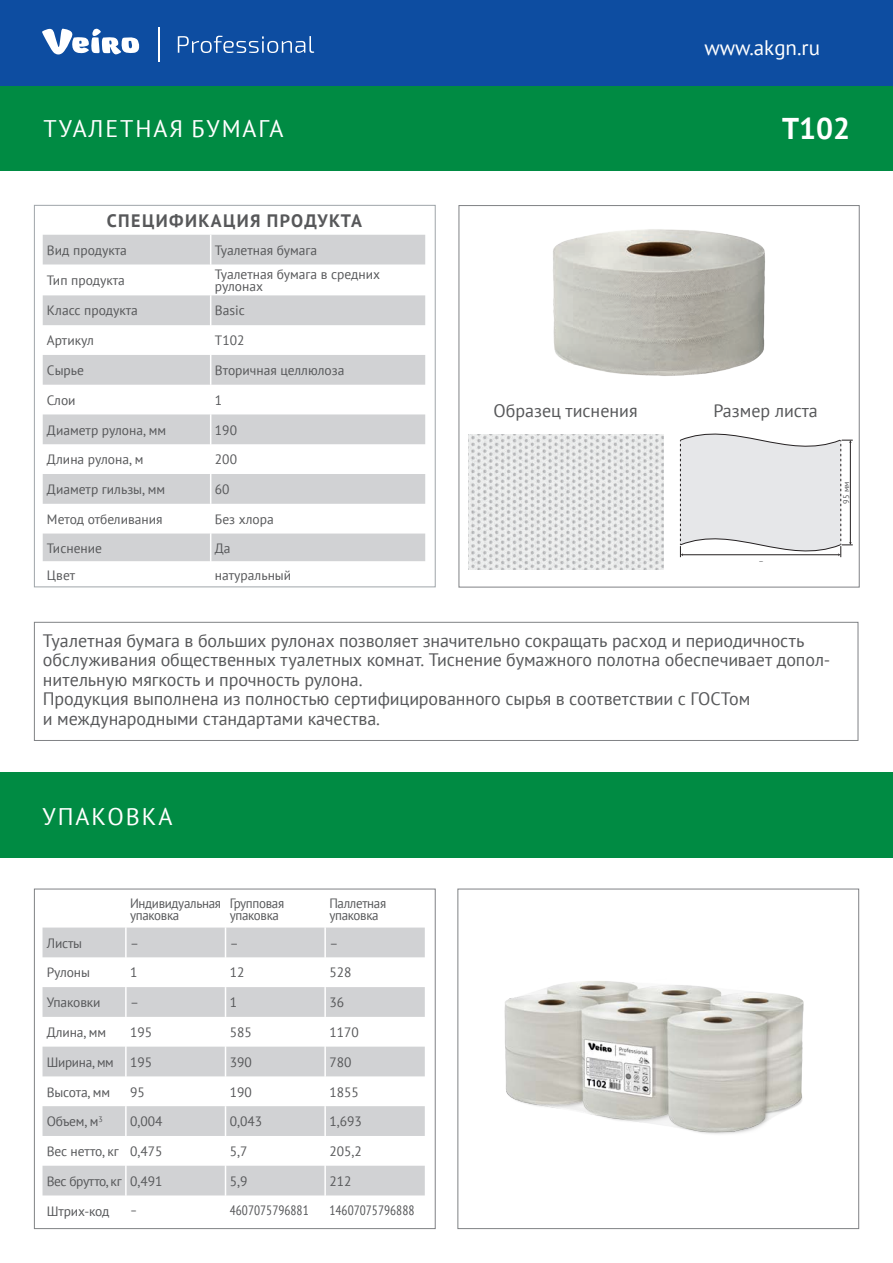
<style>
.page{position:relative;width:893px;height:1263px;background:#fff}
.page>*{position:absolute;margin:0;border:0;box-sizing:border-box;transform-origin:0 0}
.t1{font:700 30px "PT Sans";color:#fff}
.t2{font:24px "PT Sans";letter-spacing:.08em;color:#fff}
.t3{font:21px "PT Sans";color:#fff}
.t4{font:18px/19.5px "PT Sans";letter-spacing:-.005em;color:#57585a}
.t5{font:700 18px "PT Sans";letter-spacing:.08em;color:#57585a}
.t6{font:13.5px/12px "PT Sans";color:#57585a}
.t7{font:13.5px/12px "PT Sans";letter-spacing:-.025em;color:#57585a;scale:.96 1}
.t8{font:condensed 13.5px "PT Sans";color:#57585a}
.t9{font:13.5px "PT Sans";letter-spacing:-.03em;color:#57585a}
.t10{font:13.5px "PT Sans";letter-spacing:-.02em;color:#57585a}
.t11{font:8.25px "PT Sans";color:#57585a}
</style>
<div class="page">
<img style="left:504px;top:981px;width:300px;height:153px">
<img style="left:553px;top:229px;width:212px;height:147px">
<svg style="left:680px;top:433px;width:173px;height:125px"></svg>
<img style="left:468px;top:434px;width:195px;height:136px">
<div style="left:459px;top:205px;width:401px;height:382px;border:1px solid #808285"></div>
<div style="left:0;top:773px;width:893px;height:85px;background:#008b43"></div>
<svg style="left:43px;top:235px;width:382px;height:326px;fill:#d1d2d4"></svg>
<svg style="left:210px;top:235px;width:1px;height:29px"></svg>
<hr style="left:210px;top:264px;width:1px;height:31px;background:#fff">
<hr style="left:210px;top:295px;width:1px;height:30px;background:#fff">
<hr style="left:210px;top:325px;width:1px;height:30px;background:#fff">
<hr style="left:210px;top:355px;width:1px;height:30px;background:#fff">
<svg style="left:210px;top:385px;width:1px;height:29px"></svg>
<hr style="left:210px;top:414px;width:1px;height:30px;background:#fff">
<hr style="left:210px;top:444px;width:1px;height:30px;background:#fff">
<hr style="left:210px;top:474px;width:1px;height:30px;background:#fff">
<svg style="left:210px;top:504px;width:1px;height:84px"></svg>
<svg style="left:43px;top:927px;width:382px;height:268px;fill:#d1d2d4"></svg>
<hr style="left:125px;top:927px;width:2px;height:30px;background:#fff">
<hr style="left:225px;top:927px;width:1px;height:30px;background:#fff">
<hr style="left:324px;top:927px;width:2px;height:30px;background:#fff">
<hr style="left:125px;top:957px;width:2px;height:30px;background:#fff">
<hr style="left:225px;top:957px;width:1px;height:30px;background:#fff">
<hr style="left:324px;top:957px;width:2px;height:30px;background:#fff">
<hr style="left:125px;top:987px;width:2px;height:30px;background:#fff">
<hr style="left:225px;top:987px;width:1px;height:30px;background:#fff">
<hr style="left:324px;top:987px;width:2px;height:30px;background:#fff">
<hr style="left:125px;top:1017px;width:2px;height:30px;background:#fff">
<hr style="left:225px;top:1017px;width:1px;height:30px;background:#fff">
<hr style="left:324px;top:1017px;width:2px;height:30px;background:#fff">
<hr style="left:125px;top:1047px;width:2px;height:29px;background:#fff">
<svg style="left:225px;top:1047px;width:1px;height:29px"></svg>
<hr style="left:324px;top:1047px;width:2px;height:29px;background:#fff">
<hr style="left:125px;top:1076px;width:2px;height:30px;background:#fff">
<hr style="left:225px;top:1076px;width:1px;height:30px;background:#fff">
<hr style="left:324px;top:1076px;width:2px;height:30px;background:#fff">
<hr style="left:125px;top:1106px;width:2px;height:30px;background:#fff">
<hr style="left:225px;top:1106px;width:1px;height:30px;background:#fff">
<hr style="left:324px;top:1106px;width:2px;height:30px;background:#fff">
<hr style="left:125px;top:1136px;width:2px;height:30px;background:#fff">
<hr style="left:225px;top:1136px;width:1px;height:30px;background:#fff">
<hr style="left:324px;top:1136px;width:2px;height:30px;background:#fff">
<hr style="left:125px;top:1166px;width:2px;height:29px;background:#fff">
<svg style="left:225px;top:1166px;width:1px;height:29px"></svg>
<hr style="left:324px;top:1166px;width:2px;height:29px;background:#fff">
<div style="left:34px;top:622px;width:824px;height:119px;border:1px solid #808285"></div>
<div style="left:34px;top:205px;width:402px;height:382px;border:1px solid #9fa5a9"></div>
<div style="left:34px;top:889px;width:402px;height:340px;border:1px solid #808285"></div>
<div style="left:457px;top:889px;width:402px;height:340px;border:1px solid #808285"></div>
<div style="left:0;top:85px;width:893px;height:85px;background:#008b43"></div>
<div style="left:0;top:0;width:893px;height:85px;background:#0d4da1"></div>
<svg style="left:178px;top:36px;width:136px;height:17px"></svg>
<svg style="left:42px;top:29px;width:98px;height:26px"></svg>
<hr style="left:158px;top:27px;width:1px;height:35px;background:#fff">
<h2 class="t2" style="left:43px;top:113px;width:242px">ТУАЛЕТНАЯ БУМАГА</h2>
<h3 class="t5" style="left:107px;top:209px;width:257px">СПЕЦИФИКАЦИЯ ПРОДУКТА</h3>
<p class="t6" style="left:47px;top:244px;width:81px">Вид продукта</p>
<p class="t6" style="left:215px;top:244px;width:104px">Туалетная бумага</p>
<p class="t6" style="left:47px;top:274px;width:80px">Тип продукта</p>
<p class="t6" style="left:215px;top:268px;width:167px">Туалетная бумага в средних рулонах</p>
<p class="t6" style="left:47px;top:304px;width:92px">Класс продукта</p>
<p class="t6" style="left:215px;top:304px;width:31px">Basic</p>
<p class="t6" style="left:47px;top:334px;width:49px">Артикул</p>
<p class="t6" style="left:215px;top:334px;width:31px">Т102</p>
<p class="t6" style="left:47px;top:364px;width:38px">Сырье</p>
<p class="t6" style="left:215px;top:364px;width:131px">Вторичная целлюлоза</p>
<p class="t6" style="left:47px;top:394px;width:30px">Слои</p>
<p class="t6" style="left:215px;top:394px;width:9px">1</p>
<p class="t6" style="left:47px;top:423px;width:121px">Диаметр рулона, мм</p>
<p class="t6" style="left:215px;top:423px;width:24px">190</p>
<p class="t6" style="left:47px;top:453px;width:98px">Длина рулона, м</p>
<p class="t6" style="left:215px;top:453px;width:24px">200</p>
<p class="t6" style="left:47px;top:483px;width:120px">Диаметр гильзы, мм</p>
<p class="t6" style="left:215px;top:483px;width:16px">60</p>
<p class="t6" style="left:47px;top:513px;width:117px">Метод отбеливания</p>
<p class="t6" style="left:215px;top:513px;width:60px">Без хлора</p>
<p class="t6" style="left:47px;top:541px;width:57px">Тиснение</p>
<p class="t6" style="left:215px;top:541px;width:17px">Да</p>
<p class="t6" style="left:47px;top:569px;width:30px">Цвет</p>
<p class="t6" style="left:215px;top:569px;width:78px">натуральный</p>
<h3 class="t3" style="left:704px;top:34px;width:117px">www.akgn.ru</h3>
<h1 class="t1" style="left:782px;top:109px;width:70px">Т102</h1>
<h3 class="t4" style="left:493px;top:400px;width:146px">Образец тиснения</h3>
<h3 class="t4" style="left:713px;top:400px;width:106px">Размер листа</h3>
<p class="t11" style="left:758px;top:556px;width:7px">–</p>
<p class="t11" style="left:841px;top:503px;width:23px;rotate:-90deg">95 мм</p>
<p class="t4" style="left:43px;top:630px;width:789px">Туалетная бумага в больших рулонах позволяет значительно сокращать расход и периодичность обслуживания общественных туалетных комнат. Тиснение бумажного полотна обеспечивает допол&shy;нительную мягкость и прочность рулона.<br>Продукция выполнена из полностью сертифицированного сырья в соответствии с ГОСТом<br>и международными стандартами качества.</p>
<h2 class="t2" style="left:43px;top:801px;width:131px">УПАКОВКА</h2>
<p class="t7" style="left:130px;top:896px;width:96px">Индивидуальная упаковка</p>
<p class="t7" style="left:230px;top:896px;width:58px">Групповая упаковка</p>
<p class="t7" style="left:329px;top:896px;width:61px">Паллетная упаковка</p>
<p class="t6" style="left:47px;top:936px;width:37px">Листы</p>
<p class="t6" style="left:130px;top:936px;width:10px">–</p>
<p class="t6" style="left:230px;top:936px;width:10px">–</p>
<p class="t6" style="left:329px;top:936px;width:10px">–</p>
<p class="t6" style="left:47px;top:966px;width:45px">Рулоны</p>
<p class="t6" style="left:130px;top:966px;width:9px">1</p>
<p class="t6" style="left:230px;top:966px;width:16px">12</p>
<p class="t6" style="left:329px;top:966px;width:24px">528</p>
<p class="t6" style="left:47px;top:996px;width:55px">Упаковки</p>
<p class="t6" style="left:130px;top:996px;width:10px">–</p>
<p class="t6" style="left:230px;top:996px;width:9px">1</p>
<p class="t6" style="left:329px;top:996px;width:16px">36</p>
<p class="t6" style="left:47px;top:1026px;width:61px">Длина, мм</p>
<p class="t6" style="left:130px;top:1026px;width:24px">195</p>
<p class="t6" style="left:230px;top:1026px;width:24px">585</p>
<p class="t6" style="left:329px;top:1026px;width:31px">1170</p>
<p class="t10" style="left:47px;top:1053px;width:107px">Ширина, мм 195</p>
<p class="t6" style="left:230px;top:1056px;width:24px">390</p>
<p class="t6" style="left:329px;top:1056px;width:24px">780</p>
<p class="t6" style="left:47px;top:1085px;width:65px">Высота, мм</p>
<p class="t6" style="left:130px;top:1085px;width:16px">95</p>
<p class="t6" style="left:230px;top:1085px;width:24px">190</p>
<p class="t6" style="left:329px;top:1085px;width:31px">1855</p>
<p class="t6" style="left:47px;top:1115px;width:57px">Объем, м<sup>3</sup></p>
<p class="t6" style="left:130px;top:1115px;width:34px">0,004</p>
<p class="t6" style="left:230px;top:1115px;width:34px">0,043</p>
<p class="t6" style="left:329px;top:1115px;width:34px">1,693</p>
<p class="t6" style="left:47px;top:1145px;width:117px">Вес нетто, кг 0,475</p>
<p class="t6" style="left:230px;top:1145px;width:19px">5,7</p>
<p class="t6" style="left:329px;top:1145px;width:34px">205,2</p>
<p class="t9" style="left:47px;top:1172px;width:117px">Вес брутто, кг 0,491</p>
<p class="t6" style="left:230px;top:1175px;width:19px">5,9</p>
<p class="t6" style="left:329px;top:1175px;width:24px">212</p>
<p class="t6" style="left:47px;top:1204px;width:64px">Штрих-код</p>
<p class="t8" style="left:130px;top:1202px;width:9px">–</p>
<p class="t8" style="left:230px;top:1202px;width:80px">4607075796881</p>
<p class="t8" style="left:329px;top:1202px;width:87px">14607075796888</p>
</div>
